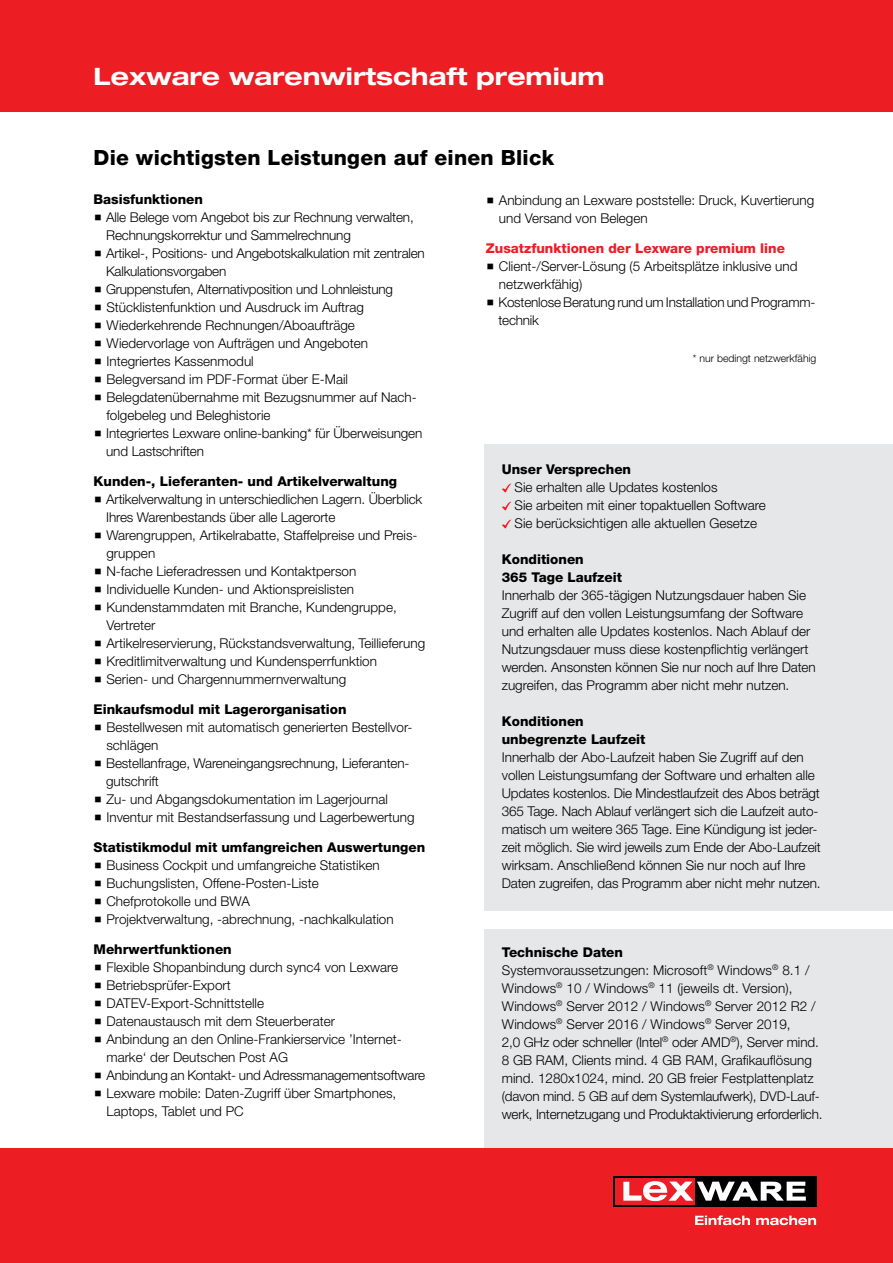
<style>
.page{position:relative;width:893px;height:1263px;background:#fff}
.page>*{position:absolute;margin:0;border:0;box-sizing:border-box;transform-origin:0 0}
.t1{font:700 expanded 24px "Helvetica Neue LT Std";color:#fff}
.t2{font:800 21px "Helvetica Neue LT Std";letter-spacing:.01em;color:#000}
.t3{font:300 13.5px/18px "Helvetica Neue LT Std";color:#000}
.t4{font:800 13.5px/18px "Helvetica Neue LT Std";color:#000}
.t5{font:800 13.5px "Helvetica Neue LT Std";color:#ed1d24}
.t6{font:300 10.5px "Helvetica Neue LT Std";color:#000}
.s1{font-weight:800}
</style>
<div class="page">
<div style="left:485px;top:929px;width:408px;height:257px;background:#e6e7e8"></div>
<div style="left:0;top:1148px;width:893px;height:115px;background:#ed1d24"></div>
<div style="left:613px;top:1176px;width:203px;height:30px;background:#000"></div>
<div style="left:615px;top:1178px;width:80px;height:26px;background:#ed1d24"></div>
<svg style="left:623px;top:1181px;width:183px;height:20px"></svg>
<svg style="left:695px;top:1215px;width:55px;height:10px"></svg>
<svg style="left:756px;top:1215px;width:60px;height:10px"></svg>
<div style="left:0;top:0;width:893px;height:112px;background:#ed1d24"></div>
<div style="left:485px;top:444px;width:408px;height:467px;background:#e6e7e8"></div>
<svg style="left:502px;top:483px;width:9px;height:10px"></svg>
<svg style="left:502px;top:501px;width:9px;height:10px"></svg>
<svg style="left:502px;top:519px;width:9px;height:10px"></svg>
<h1 class="t1" style="left:94px;top:62px;width:513px">Lexware warenwirtschaft premium</h1>
<h2 class="t2" style="left:94px;top:145px;width:462px">Die wichtigsten Leistungen auf einen Blick</h2>
<p class="t4" style="left:94px;top:191px;width:111px">Basisfunktionen</p>
<p class="t3" style="left:106px;top:208px;width:320px">Alle Belege vom Angebot bis zur Rechnung verwalten, Rechnungskorrektur und Sammelrechnung<br>Artikel-, Positions- und Angebotskalkulation mit zentralen Kalkulationsvorgaben<br>Gruppenstufen, Alternativposition und Lohnleistung Stücklistenfunktion und Ausdruck im Auftrag Wiederkehrende Rechnungen/Aboaufträge Wiedervorlage von Aufträgen und Angeboten Integriertes Kassenmodul<br>Belegversand im PDF-Format über E-Mail Belegdatenübernahme mit Bezugsnummer auf Nach&shy;folgebeleg und Beleghistorie<br>Integriertes Lexware online-banking* für Überweisungen und Lastschriften</p>
<p class="t4" style="left:94px;top:472px;width:305px">Kunden-, Lieferanten- und Artikelverwaltung</p>
<p class="t3" style="left:106px;top:490px;width:320px">Artikelverwaltung in unterschiedlichen Lagern. Überblick Ihres Warenbestands über alle Lagerorte Warengruppen, Artikelrabatte, Staffelpreise und Preis&shy;gruppen<br>N-fache Lieferadressen und Kontaktperson<br>Individuelle Kunden- und Aktionspreislisten Kundenstammdaten mit Branche, Kundengruppe, Vertreter<br>Artikelreservierung, Rückstandsverwaltung, Teillieferung Kreditlimitverwaltung und Kundensperrfunktion<br>Serien- und Chargennummernverwaltung</p>
<p class="t4" style="left:94px;top:700px;width:255px">Einkaufsmodul mit Lagerorganisation</p>
<p class="t3" style="left:106px;top:718px;width:310px">Bestellwesen mit automatisch generierten Bestellvor&shy;schlägen<br>Bestellanfrage, Wareneingangsrechnung, Lieferanten&shy;gutschrift<br>Zu- und Abgangsdokumentation im Lagerjournal Inventur mit Bestandserfassung und Lagerbewertung</p>
<p class="t4" style="left:94px;top:838px;width:333px">Statistikmodul mit umfangreichen Auswertungen</p>
<p class="t3" style="left:106px;top:856px;width:289px">Business Cockpit und umfangreiche Statistiken Buchungslisten, Offene-Posten-Liste Chefprotokolle und BWA<br>Projektverwaltung, -abrechnung, -nachkalkulation</p>
<p class="t4" style="left:94px;top:940px;width:140px">Mehrwertfunktionen</p>
<p class="t3" style="left:106px;top:958px;width:320px">Flexible Shopanbindung durch sync4 von Lexware Betriebsprüfer-Export<br>DATEV-Export-Schnittstelle<br>Datenaustausch mit dem Steuerberater<br>Anbindung an den Online-Frankierservice ’Internet&shy;marke‘ der Deutschen Post AG<br>Anbindung an Kontakt- und Adressmanagementsoftware Lexware mobile: Daten-Zugriff über Smartphones, Laptops, Tablet und PC</p>
<p class="t3" style="left:499px;top:191px;width:317px">Anbindung an Lexware poststelle: Druck, Kuvertierung und Versand von Belegen</p>
<p class="t5" style="left:486px;top:240px;width:301px">Zusatzfunktionen der Lexware premium line</p>
<p class="t3" style="left:498px;top:257px;width:319px">Client-/Server-Lösung (5 Arbeitsplätze inklusive und netzwerkfähig)<br>Kostenlose Beratung rund um Installation und Programm&shy;technik</p>
<p class="t6" style="left:693px;top:351px;width:125px">* nur bedingt netzwerkfähig</p>
<p class="t4" style="left:502px;top:461px;width:131px">Unser Versprechen</p>
<p class="t3" style="left:514px;top:478px;width:253px">Sie erhalten alle Updates kostenlos<br>Sie arbeiten mit einer topaktuellen Software<br>Sie berücksichtigen alle aktuellen Gesetze</p>
<p class="t4" style="left:502px;top:551px;width:122px">Konditionen<br>365 Tage Laufzeit</p>
<p class="t3" style="left:502px;top:586px;width:315px">Innerhalb der 365-tägigen Nutzungsdauer haben Sie Zugriff auf den vollen Leistungsumfang der Software und erhalten alle Updates kostenlos. Nach Ablauf der Nutzungsdauer muss diese kostenpflichtig verlängert werden. Ansonsten können Sie nur noch auf Ihre Daten zugreifen, das Programm aber nicht mehr nutzen.</p>
<p class="t4" style="left:502px;top:713px;width:145px">Konditionen unbegrenzte Laufzeit</p>
<p class="t3" style="left:502px;top:748px;width:321px">Innerhalb der Abo-Laufzeit haben Sie Zugriff auf den vollen Leistungsumfang der Software und erhalten alle Updates kostenlos. Die Mindestlaufzeit des Abos beträgt 365 Tage. Nach Ablauf verlängert sich die Laufzeit auto&shy;matisch um weitere 365 Tage. Eine Kündigung ist jeder&shy;zeit möglich. Sie wird jeweils zum Ende der Abo-Laufzeit wirksam. Anschließend können Sie nur noch auf Ihre Daten zugreifen, das Programm aber nicht mehr nutzen.</p>
<p class="t3" style="left:502px;top:943px;width:322px"><span class="s1">Technische Daten<br></span>Systemvoraussetzungen: Microsoft<sup>®</sup> Windows<sup>®</sup> 8.1 / Windows<sup>®</sup> 10 / Windows<sup>®</sup> 11 (jeweils dt. Version), Windows<sup>®</sup> Server 2012 / Windows<sup>®</sup> Server 2012 R2 / Windows<sup>®</sup> Server 2016 / Windows<sup>®</sup> Server 2019,<br>2,0 GHz oder schneller (Intel<sup>®</sup> oder AMD<sup>®</sup>), Server mind.<br>8 GB RAM, Clients mind. 4 GB RAM, Grafikauflösung mind. 1280x1024, mind. 20 GB freier Festplattenplatz (davon mind. 5 GB auf dem Systemlaufwerk), DVD-Lauf&shy;werk, Internetzugang und Produktaktivierung erforderlich.</p>
</div>
